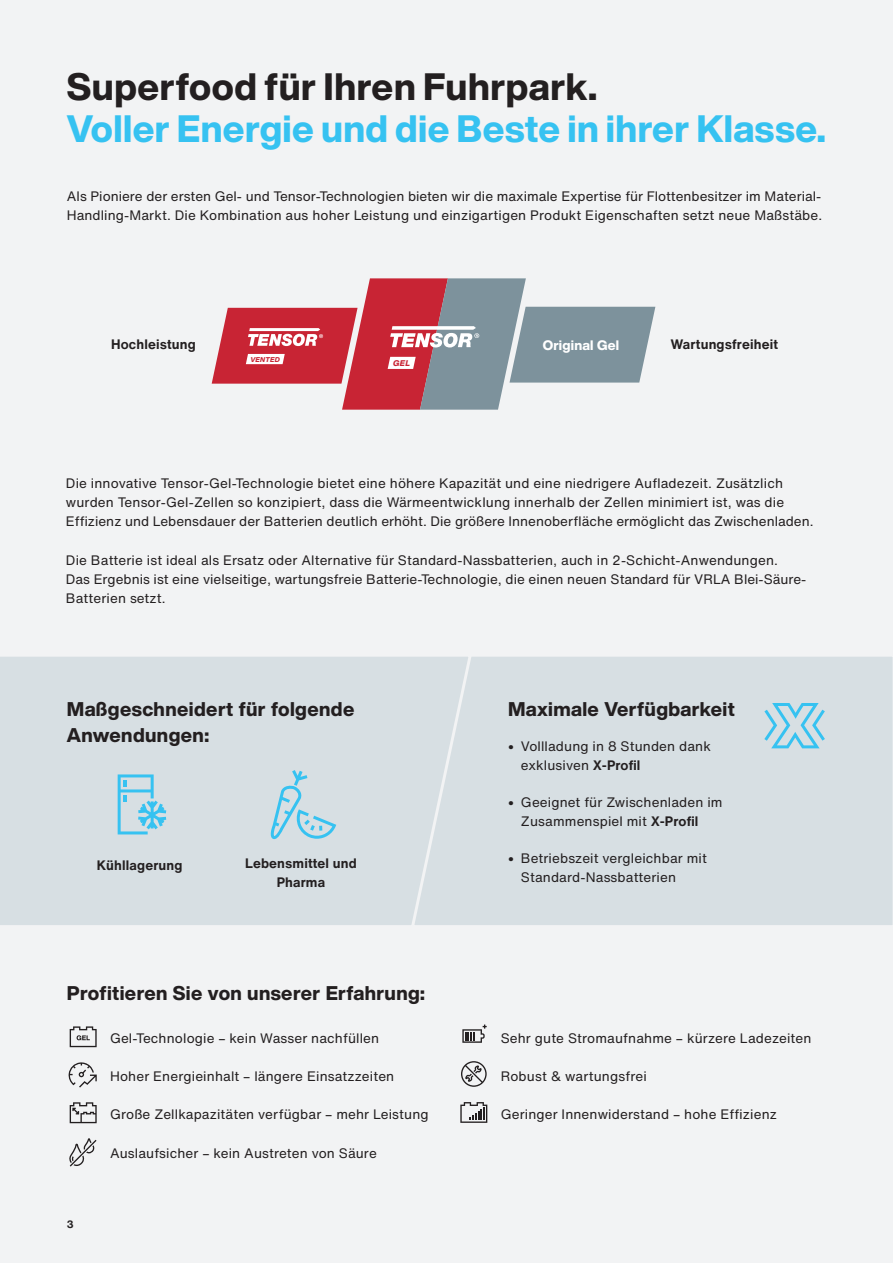
<style>
.page{position:relative;width:893px;height:1263px;background:#f2f3f4}
.page>*{position:absolute;margin:0;border:0;box-sizing:border-box;transform-origin:0 0}
.t1{font:800 37.5px "Helvetica Now Display";letter-spacing:.01em;color:#36c2f1}
.t2{font:800 37.5px "Helvetica Now Display";letter-spacing:.015em;color:#231f20}
.Headline_13{font:800 19.5px/25.5px "Helvetica Now Display";letter-spacing:.02em;color:#231f20}
.Copy_9{font:13.5px/19.2px "Helvetica Now Text";letter-spacing:.01em;color:#231f20}
.Copy_9-2{font:700 13.5px "Helvetica Now Text";letter-spacing:.01em;color:#231f20}
.Headline_9_5{font:700 13.5px "Helvetica Now Text";letter-spacing:.01em;color:#231f20}
.t3{font:800 13.5px "Helvetica Now Display";letter-spacing:.015em;color:#fff}
.t4{font:700 10.5px "Helvetica Now Text";color:#231f20}
.t5{font:italic 800 8.1px "Helvetica Now Display";color:#c82434}
.t6{font:italic 800 6.9px "Helvetica Now Display";letter-spacing:.045em;color:#c82434}
.s1{font-weight:700}
</style>
<div class="page">
<div style="left:474px;top:657px;width:419px;height:268px;background:#d7dfe3"></div>
<div style="left:0;top:657px;width:474px;height:268px;background:#d7dfe3"></div>
<svg style="left:70px;top:1026px;width:27px;height:21px"></svg>
<svg style="left:68px;top:1062px;width:29px;height:25px"></svg>
<svg style="left:70px;top:1102px;width:27px;height:21px"></svg>
<svg style="left:462px;top:1024px;width:25px;height:19px"></svg>
<svg style="left:461px;top:1061px;width:26px;height:26px"></svg>
<svg style="left:460px;top:1102px;width:27px;height:21px"></svg>
<svg style="left:118px;top:774px;width:48px;height:60px;background:#a2d5e7"></svg>
<svg style="left:212px;top:278px;width:443px;height:132px"></svg>
<svg style="left:764px;top:703px;width:61px;height:45px;background:#a6d6e7"></svg>
<svg style="left:270px;top:770px;width:66px;height:69px;background:#bad9e5"></svg>
<svg style="left:69px;top:1138px;width:28px;height:28px"></svg>
<p class="t2" style="left:67px;top:60px;width:532px">Superfood für Ihren Fuhrpark.</p>
<p class="t1" style="left:67px;top:102px;width:761px">Voller Energie und die Beste in ihrer Klasse.</p>
<p class="Copy_9" style="left:67px;top:186px;width:757px">Als Pioniere der ersten Gel- und Tensor-Technologien bieten wir die maximale Expertise für Flottenbesitzer im Material-<br>Handling-Markt. Die Kombination aus hoher Leistung und einzigartigen Produkt Eigenschaften setzt neue Maßstäbe.</p>
<p class="Headline_9_5" style="left:111px;top:334px;width:86px">Hochleistung</p>
<p class="t3" style="left:543px;top:336px;width:78px">Original Gel</p>
<p class="Headline_9_5" style="left:670px;top:334px;width:109px">Wartungsfreiheit</p>
<p class="t6" style="left:250px;top:354px;width:31px">VENTED</p>
<p class="t5" style="left:393px;top:357px;width:18px">GEL</p>
<p class="Copy_9" style="left:66px;top:473px;width:749px">Die innovative Tensor-Gel-Technologie bietet eine höhere Kapazität und eine niedrigere Aufladezeit. Zusätzlich wurden Tensor-Gel-Zellen so konzipiert, dass die Wärmeentwicklung innerhalb der Zellen minimiert ist, was die<br>Effizienz und Lebensdauer der Batterien deutlich erhöht. Die größere Innenoberfläche ermöglicht das Zwischenladen.</p>
<p class="Copy_9" style="left:66px;top:550px;width:742px">Die Batterie ist ideal als Ersatz oder Alternative für Standard-Nassbatterien, auch in 2-Schicht-Anwendungen.<br>Das Ergebnis ist eine vielseitige, wartungsfreie Batterie-Technologie, die einen neuen Standard für VRLA Blei-Säure-<br>Batterien setzt.</p>
<p class="Headline_13" style="left:67px;top:696px;width:289px">Maßgeschneidert für folgende<br>Anwendungen:</p>
<p class="Copy_9-2" style="left:97px;top:855px;width:87px">Kühllagerung</p>
<p class="Copy_9-2" style="left:245px;top:853px;width:113px">Lebensmittel und</p>
<p class="Copy_9-2" style="left:277px;top:872px;width:50px">Pharma</p>
<p class="Headline_13" style="left:67px;top:980px;width:360px">Profitieren Sie von unserer Erfahrung:</p>
<p class="t4" style="left:67px;top:1216px;width:8px">3</p>
<p class="Copy_9" style="left:110px;top:1028px;width:271px">Gel-Technologie – kein Wasser nachfüllen</p>
<p class="Copy_9" style="left:110px;top:1066px;width:286px">Hoher Energieinhalt – längere Einsatzzeiten</p>
<p class="Copy_9" style="left:110px;top:1105px;width:320px">Große Zellkapazitäten verfügbar – mehr Leistung</p>
<p class="Copy_9" style="left:110px;top:1143px;width:268px">Auslaufsicher – kein Austreten von Säure</p>
<p class="Headline_13" style="left:508px;top:696px;width:228px">Maximale Verfügbarkeit</p>
<p class="Copy_9" style="left:521px;top:736px;width:192px;line-height:18.8px;text-indent:-13px"><span class="s1">•</span> Vollladung in 8 Stunden dank exklusiven <span class="s1">X-Profil</span></p>
<p class="Copy_9" style="left:521px;top:792px;width:203px;line-height:18.8px;text-indent:-13px"><span class="s1">•</span> Geeignet für Zwischenladen im<br>Zusammenspiel mit <span class="s1">X-Profil</span></p>
<p class="Copy_9" style="left:521px;top:849px;width:187px;line-height:18.8px;text-indent:-13px"><span class="s1">•</span> Betriebszeit vergleichbar mit<br>Standard-Nassbatterien</p>
<p class="Copy_9" style="left:501px;top:1028px;width:312px">Sehr gute Stromaufnahme – kürzere Ladezeiten</p>
<p class="Copy_9" style="left:501px;top:1066px;width:148px">Robust &amp; wartungsfrei</p>
<p class="Copy_9" style="left:501px;top:1105px;width:278px">Geringer Innenwiderstand – hohe Effizienz</p>
</div>
